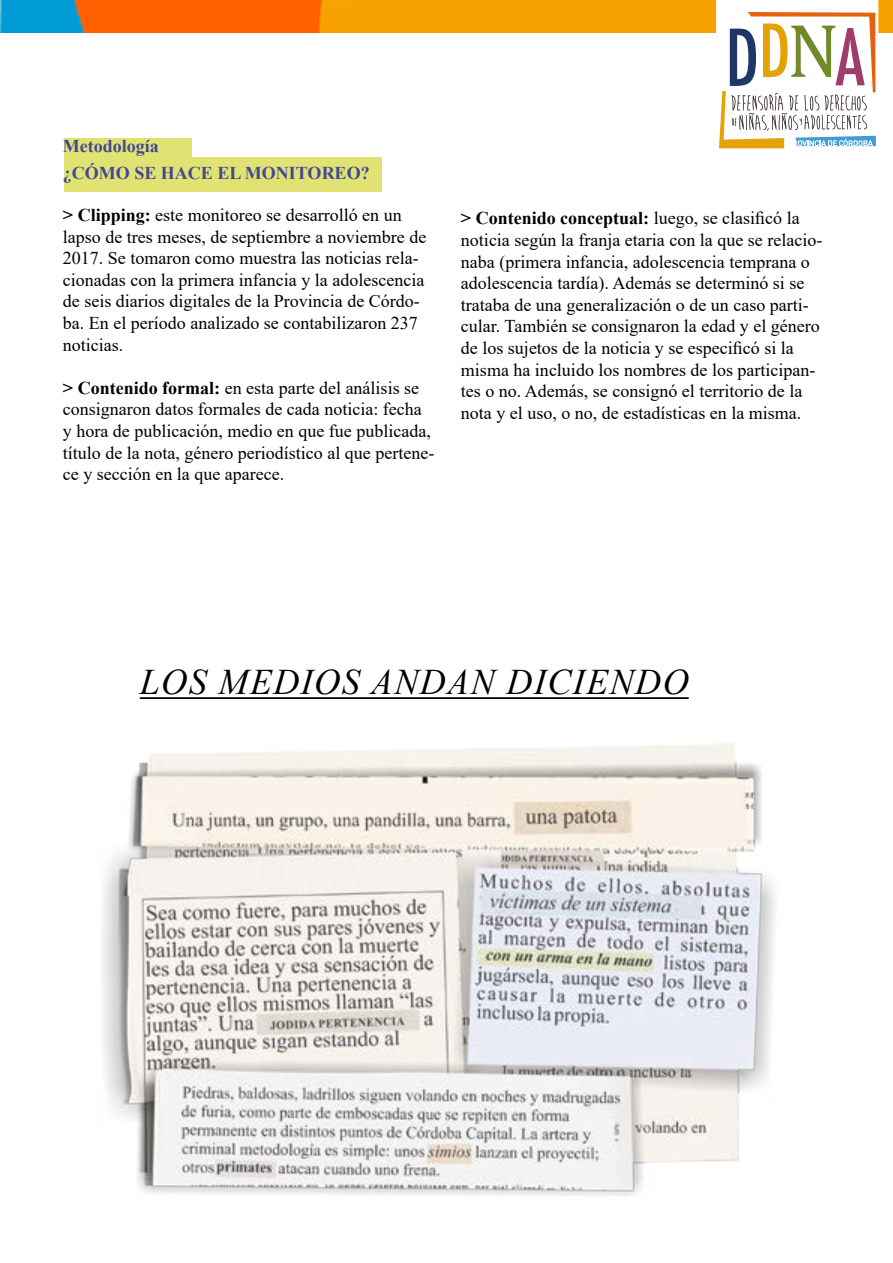
<style>
.page{position:relative;width:893px;height:1263px;background:#fff}
.page>*{position:absolute;margin:0;border:0;box-sizing:border-box;transform-origin:0 0}
.t1{font:italic 36px "Times New Roman";letter-spacing:.04em;color:#000}
.t2{font:18px/21.6px "Times New Roman";color:#000}
.t3{font:700 18px/27px "Times New Roman";color:#424797}
.s1{font-weight:700}
</style>
<div class="page">
<img style="left:0;top:0;width:893px;height:32px">
<svg style="left:716px;top:0;width:162px;height:149px"></svg>
<div style="left:64px;top:139px;width:127px;height:19px;background:#e0e371"></div>
<div style="left:64px;top:158px;width:317px;height:34px;background:#e0e371"></div>
<hr style="left:140px;top:697px;width:549px;height:2px;background:#000">
<img style="left:102px;top:743px;width:674px;height:453px">
<p class="t3" style="left:63px;top:132px;width:308px">Metodología<br>¿CÓMO SE HACE EL MONITOREO?</p>
<p class="t2" style="left:63px;top:204px;width:365px"><span class="s1">&gt; Clipping:</span> este monitoreo se desarrolló en un lapso de tres meses, de septiembre a noviembre de 2017. Se tomaron como muestra las noticias rela&shy;cionadas con la primera infancia y la adolescencia de seis diarios digitales de la Provincia de Córdo&shy;ba. En el período analizado se contabilizaron 237 noticias.</p>
<p class="t2" style="left:63px;top:376px;width:373px"><span class="s1">&gt; Contenido formal:</span> en esta parte del análisis se consignaron datos formales de cada noticia: fecha y hora de publicación, medio en que fue publicada, título de la nota, género periodístico al que pertene&shy;ce y sección en la que aparece.</p>
<p class="t2" style="left:461px;top:207px;width:363px"><span class="s1">&gt; Contenido conceptual:</span> luego, se clasificó la noticia según la franja etaria con la que se relacio&shy;naba (primera infancia, adolescencia temprana o adolescencia tardía). Además se determinó si se trataba de una generalización o de un caso parti&shy;cular. También se consignaron la edad y el género de los sujetos de la noticia y se especificó si la misma ha incluido los nombres de los participan&shy;tes o no. Además, se consignó el territorio de la nota y el uso, o no, de estadísticas en la misma.</p>
<h1 class="t1" style="left:140px;top:657px;width:550px">LOS MEDIOS ANDAN DICIENDO</h1>
</div>
